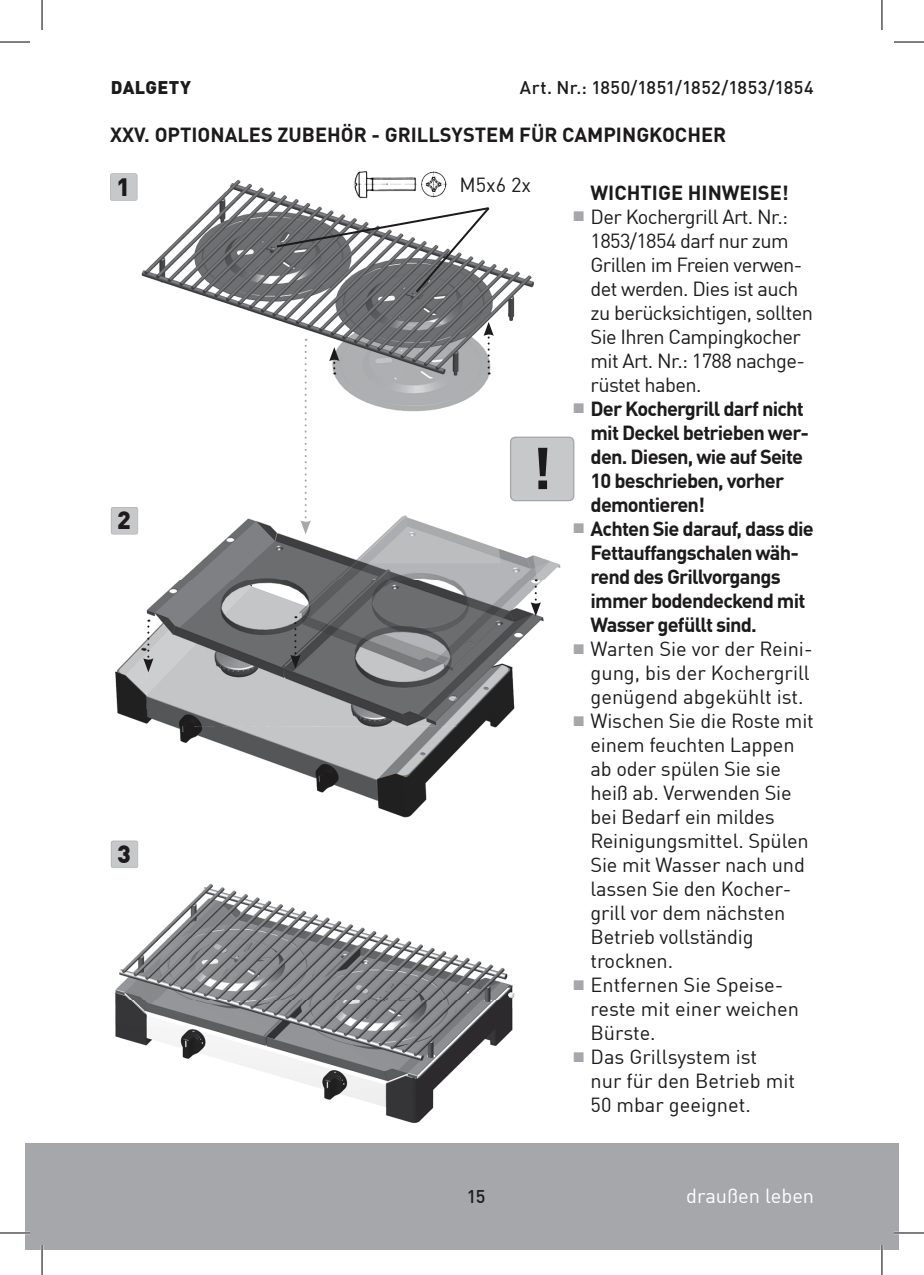
<style>
.page{position:relative;width:924px;height:1275px;background:#fff}
.page>*{position:absolute;margin:0;border:0;box-sizing:border-box;transform-origin:0 0}
.t1{font:700 58px "DIN Offc";color:#1c1a1b}
.t2{font:900 24.6px "DIN Offc";color:#1c1a1b}
.t3{font:20px/24px "DIN Offc";letter-spacing:-.01em;color:#1c1a1b}
.t4{font:700 20px/24px "DIN Offc";letter-spacing:-.04em;color:#1c1a1b}
.t5{font:20px/24px "DIN Offc";letter-spacing:-.03em;color:#1c1a1b}
.t6{font:700 20px "DIN Offc";color:#1c1a1b}
.t7{font:20px "DIN Offc";color:#fff}
.t8{font:500 18px "DIN Offc";letter-spacing:.025em;color:#1c1a1b}
.t9{font:900 18px "DIN Offc";letter-spacing:.02em;color:#1c1a1b}
.s1{color:#a5a7aa}
</style>
<div class="page">
<div style="left:25px;top:1143px;width:873px;height:107px;background:#a5a7aa"></div>
<img style="left:110px;top:175px;width:460px;height:948px">
<svg style="left:110px;top:173px;width:27px;height:28px"></svg>
<svg style="left:111px;top:507px;width:27px;height:27px"></svg>
<svg style="left:111px;top:840px;width:27px;height:28px"></svg>
<svg style="left:483px;top:322px;width:10px;height:52px"></svg>
<svg style="left:329px;top:347px;width:10px;height:27px"></svg>
<svg style="left:300px;top:339px;width:10px;height:195px"></svg>
<svg style="left:290px;top:616px;width:10px;height:53px"></svg>
<svg style="left:530px;top:579px;width:10px;height:37px"></svg>
<svg style="left:143px;top:619px;width:10px;height:53px"></svg>
<svg style="left:274px;top:205px;width:217px;height:90px"></svg>
<img style="left:339px;top:171px;width:120px;height:33px">
<svg style="left:509px;top:436px;width:65px;height:65px;background:#c6c7c9"></svg>
<hr style="left:0;top:1231px;width:30px;height:3px;background:#fff">
<hr style="left:893px;top:1231px;width:30px;height:3px;background:#fff">
<hr style="left:41px;top:1245px;width:2px;height:30px;background:#fff">
<hr style="left:880px;top:1245px;width:2px;height:30px;background:#fff">
<hr style="left:0;top:42px;width:30px;height:1px;background:#000">
<hr style="left:893px;top:42px;width:30px;height:1px;background:#000">
<hr style="left:0;top:1232px;width:30px;height:1px;background:#000">
<hr style="left:893px;top:1232px;width:30px;height:1px;background:#000">
<hr style="left:42px;top:0;width:1px;height:30px;background:#000">
<hr style="left:42px;top:1245px;width:1px;height:30px;background:#000">
<hr style="left:881px;top:0;width:1px;height:30px;background:#000">
<hr style="left:881px;top:1245px;width:1px;height:30px;background:#000">
<p class="t9" style="left:111px;top:75px;width:82px">DALGETY</p>
<p class="t8" style="left:519px;top:76px;width:295px">Art. Nr.: 1850/1851/1852/1853/1854</p>
<p class="t6" style="left:110px;top:122px;width:617px">XXV. OPTIONALES ZUBEHÖR - GRILLSYSTEM FÜR CAMPINGKOCHER</p>
<p class="t2" style="left:116px;top:170px;width:15px">1</p>
<p class="t3" style="left:459px;top:173px;width:73px">M5x6 2x</p>
<p class="t6" style="left:590px;top:179px;width:199px">WICHTIGE HINWEISE!</p>
<p class="t5" style="left:590px;top:204px;width:224px;text-indent:-17px"><span class="s1">■</span> Der Kochergrill Art. Nr.:<br>1853/1854 darf nur zum<br>Grillen im Freien verwen&shy;det werden. Dies ist auch zu berücksichtigen, sollten<br>Sie Ihren Campingkocher mit Art. Nr.: 1788 nachge&shy;rüstet haben.</p>
<p class="t4" style="left:590px;top:396px;width:220px;text-indent:-17px"><span class="s1">■</span> Der Kochergrill darf nicht mit Deckel betrieben wer&shy;den. Diesen, wie auf Seite<br>10 beschrieben, vorher demontieren!</p>
<p class="t4" style="left:590px;top:516px;width:225px;text-indent:-17px"><span class="s1">■</span> Achten Sie darauf, dass die<br>Fettauffangschalen wäh&shy;rend des Grillvorgangs immer bodendeckend mit<br>Wasser gefüllt sind.</p>
<p class="t3" style="left:590px;top:636px;width:223px;text-indent:-17px"><span class="s1">■</span> Warten Sie vor der Reini&shy;gung, bis der Kochergrill genügend abgekühlt ist.</p>
<p class="t3" style="left:590px;top:708px;width:225px;text-indent:-17px"><span class="s1">■</span> Wischen Sie die Roste mit einem feuchten Lappen ab oder spülen Sie sie heiß ab. Verwenden Sie bei Bedarf ein mildes<br>Reinigungsmittel. Spülen<br>Sie mit Wasser nach und lassen Sie den Kocher&shy;grill vor dem nächsten<br>Betrieb vollständig trocknen.</p>
<p class="t3" style="left:590px;top:972px;width:210px;text-indent:-17px"><span class="s1">■</span> Entfernen Sie Speise&shy;reste mit einer weichen<br>Bürste.</p>
<p class="t3" style="left:590px;top:1044px;width:206px;text-indent:-17px"><span class="s1">■</span> Das Grillsystem ist<br>nur für den Betrieb mit<br>50 mbar geeignet.</p>
<h1 class="t1" style="left:531px;top:430px;width:22px">!</h1>
<p class="t2" style="left:117px;top:504px;width:15px">2</p>
<p class="t2" style="left:117px;top:837px;width:15px">3</p>
<p class="t8" style="left:466px;top:1185px;width:20px">15</p>
<p class="t7" style="left:686px;top:1183px;width:129px">draußen leben</p>
</div>
